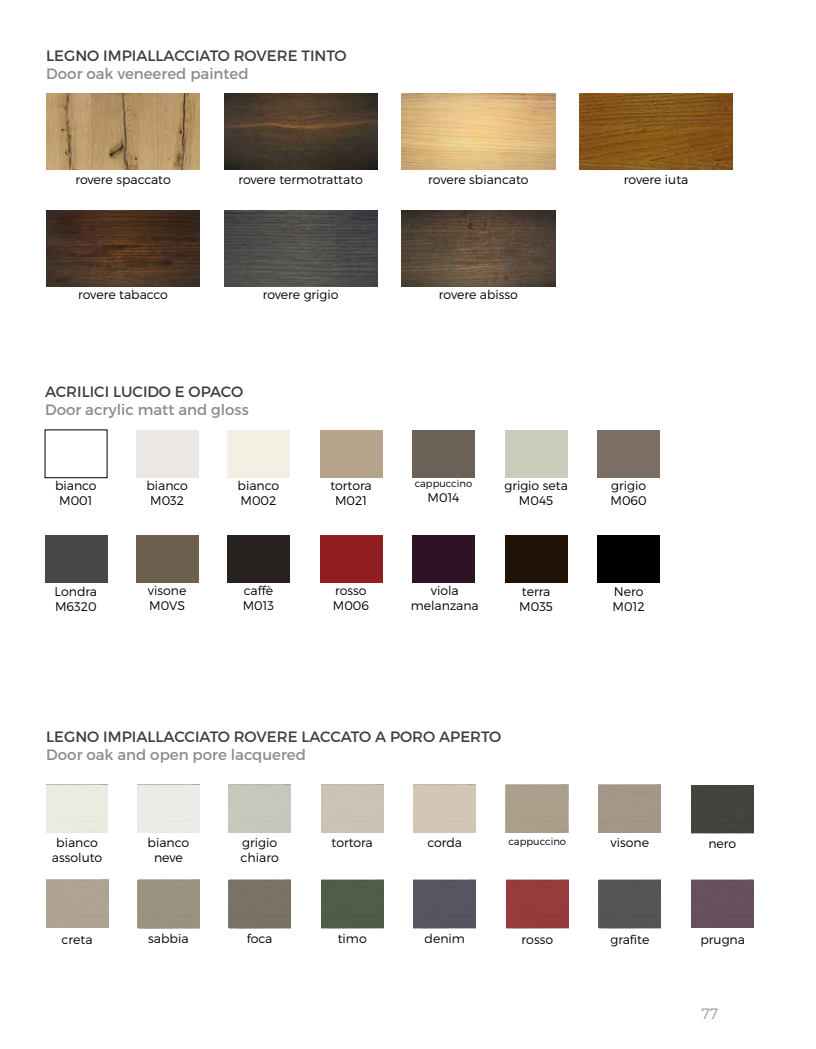
<style>
.page{position:relative;width:816px;height:1049px;background:#fff}
.page>*{position:absolute;margin:0;border:0;box-sizing:border-box;transform-origin:0 0}
.t1{font:15px "Montserrat";color:#3d3c3e}
.t2{font:15px "Montserrat";color:#8a8c8e}
.t3{font:300 15px "Montserrat";color:#999b9e}
.t4{font:300 12.5px/15px "Montserrat";color:#000}
.t5{font:300 10px "Montserrat";color:#000}
</style>
<div class="page">
<img style="left:691px;top:832px;width:62px;height:1px">
<div style="left:46px;top:784px;width:62px;height:48px;background:#eaebe1"></div>
<div style="left:598px;top:784px;width:62px;height:48px;background:#a39787"></div>
<div style="left:138px;top:784px;width:62px;height:48px;background:#ebebe7"></div>
<div style="left:228px;top:784px;width:62px;height:48px;background:#cbcbbf"></div>
<div style="left:413px;top:784px;width:62px;height:48px;background:#d8cab5"></div>
<div style="left:321px;top:784px;width:62px;height:48px;background:#d1c6b5"></div>
<div style="left:506px;top:784px;width:62px;height:48px;background:#ab9f8b"></div>
<div style="left:691px;top:880px;width:62px;height:48px;background:#68505e"></div>
<div style="left:691px;top:784px;width:62px;height:48px;background:#43433f"></div>
<img style="left:506px;top:927px;width:62px;height:1px">
<div style="left:138px;top:879px;width:62px;height:48px;background:#9a937f"></div>
<div style="left:46px;top:880px;width:62px;height:48px;background:#aea393"></div>
<div style="left:228px;top:880px;width:62px;height:48px;background:#7b7267"></div>
<div style="left:321px;top:880px;width:62px;height:48px;background:#4f5e46"></div>
<div style="left:598px;top:880px;width:62px;height:48px;background:#565554"></div>
<div style="left:506px;top:879px;width:62px;height:48px;background:#963c3b"></div>
<div style="left:413px;top:880px;width:62px;height:48px;background:#565562"></div>
<img style="left:401px;top:210px;width:154px;height:77px">
<img style="left:224px;top:210px;width:153px;height:77px">
<img style="left:579px;top:93px;width:153px;height:77px">
<img style="left:401px;top:93px;width:154px;height:77px">
<img style="left:46px;top:93px;width:154px;height:77px">
<img style="left:46px;top:210px;width:154px;height:77px">
<img style="left:224px;top:93px;width:153px;height:77px">
<div style="left:227px;top:430px;width:62px;height:47px;background:#f3efe3"></div>
<div style="left:136px;top:430px;width:62px;height:47px;background:#ebe7e4"></div>
<div style="left:320px;top:430px;width:62px;height:47px;background:#b5a38b"></div>
<div style="left:412px;top:430px;width:62px;height:47px;background:#6b6157"></div>
<div style="left:505px;top:430px;width:62px;height:47px;background:#cbccbc"></div>
<div style="left:597px;top:430px;width:62px;height:47px;background:#7b6e65"></div>
<div style="left:597px;top:535px;width:62px;height:48px;background:#000"></div>
<div style="left:45px;top:535px;width:62px;height:48px;background:#474745"></div>
<div style="left:136px;top:535px;width:62px;height:48px;background:#6d6050"></div>
<div style="left:320px;top:535px;width:62px;height:48px;background:#911e21"></div>
<div style="left:227px;top:535px;width:62px;height:48px;background:#27221f"></div>
<div style="left:412px;top:535px;width:62px;height:48px;background:#2e1324"></div>
<div style="left:505px;top:535px;width:62px;height:48px;background:#201205"></div>
<p class="t1" style="left:46px;top:46px;width:302px">LEGNO IMPIALLACCIATO ROVERE TINTO</p>
<p class="t2" style="left:46px;top:64px;width:204px">Door oak veneered painted</p>
<p class="t4" style="left:75px;top:171px;width:97px">rovere spaccato</p>
<p class="t4" style="left:238px;top:171px;width:126px">rovere termotrattato</p>
<p class="t4" style="left:428px;top:171px;width:102px">rovere sbiancato</p>
<p class="t4" style="left:623px;top:171px;width:66px">rovere iuta</p>
<p class="t4" style="left:78px;top:287px;width:91px">rovere tabacco</p>
<p class="t4" style="left:262px;top:287px;width:77px">rovere grigio</p>
<p class="t4" style="left:439px;top:287px;width:80px">rovere abisso</p>
<p class="t1" style="left:45px;top:382px;width:200px">ACRILICI LUCIDO E OPACO</p>
<p class="t2" style="left:45px;top:400px;width:205px">Door acrylic matt and gloss</p>
<p class="t4" style="left:55px;top:478px;width:43px;text-align:center">bianco<br>M001</p>
<p class="t4" style="left:146px;top:477px;width:43px;text-align:center">bianco<br>M032</p>
<p class="t4" style="left:237px;top:477px;width:43px">bianco<br>M002</p>
<p class="t4" style="left:330px;top:477px;width:43px;text-align:center">tortora<br>M021</p>
<p class="t5" style="left:414px;top:478px;width:59px">cappuccino</p>
<p class="t4" style="left:427px;top:490px;width:33px">M014</p>
<p class="t4" style="left:504px;top:478px;width:65px;text-align:center">grigio seta<br>M045</p>
<p class="t4" style="left:610px;top:478px;width:38px">grigio<br>M060</p>
<p class="t4" style="left:55px;top:583px;width:44px">Londra<br>M6320</p>
<p class="t4" style="left:148px;top:583px;width:40px">visone<br>M0VS</p>
<p class="t4" style="left:243px;top:583px;width:33px">caffè<br>M013</p>
<p class="t4" style="left:333px;top:583px;width:38px">rosso<br>M006</p>
<p class="t4" style="left:410px;top:583px;width:70px;text-align:center">viola melanzana</p>
<p class="t4" style="left:519px;top:583px;width:35px">terra<br>M035</p>
<p class="t4" style="left:612px;top:583px;width:33px">Nero<br>M012</p>
<p class="t1" style="left:46px;top:727px;width:456px">LEGNO IMPIALLACCIATO ROVERE LACCATO A PORO APERTO</p>
<p class="t2" style="left:46px;top:745px;width:261px">Door oak and open pore lacquered</p>
<p class="t4" style="left:52px;top:835px;width:52px;text-align:center">bianco assoluto</p>
<p class="t4" style="left:147px;top:834px;width:43px;text-align:center">bianco neve</p>
<p class="t4" style="left:240px;top:834px;width:40px">grigio chiaro</p>
<p class="t4" style="left:331px;top:834px;width:43px">tortora</p>
<p class="t4" style="left:427px;top:834px;width:36px">corda</p>
<p class="t5" style="left:508px;top:835px;width:59px">cappuccino</p>
<p class="t4" style="left:610px;top:835px;width:40px">visone</p>
<p class="t4" style="left:62px;top:931px;width:33px">creta</p>
<p class="t4" style="left:148px;top:931px;width:42px">sabbia</p>
<p class="t4" style="left:247px;top:931px;width:27px">foca</p>
<p class="t4" style="left:337px;top:931px;width:30px">timo</p>
<p class="t4" style="left:424px;top:931px;width:42px">denim</p>
<p class="t4" style="left:521px;top:931px;width:33px">rosso</p>
<p class="t4" style="left:610px;top:931px;width:41px">grafite</p>
<p class="t4" style="left:708px;top:835px;width:29px">nero</p>
<p class="t4" style="left:700px;top:931px;width:46px">prugna</p>
<p class="t3" style="left:701px;top:1004px;width:18px">77</p>
</div>
